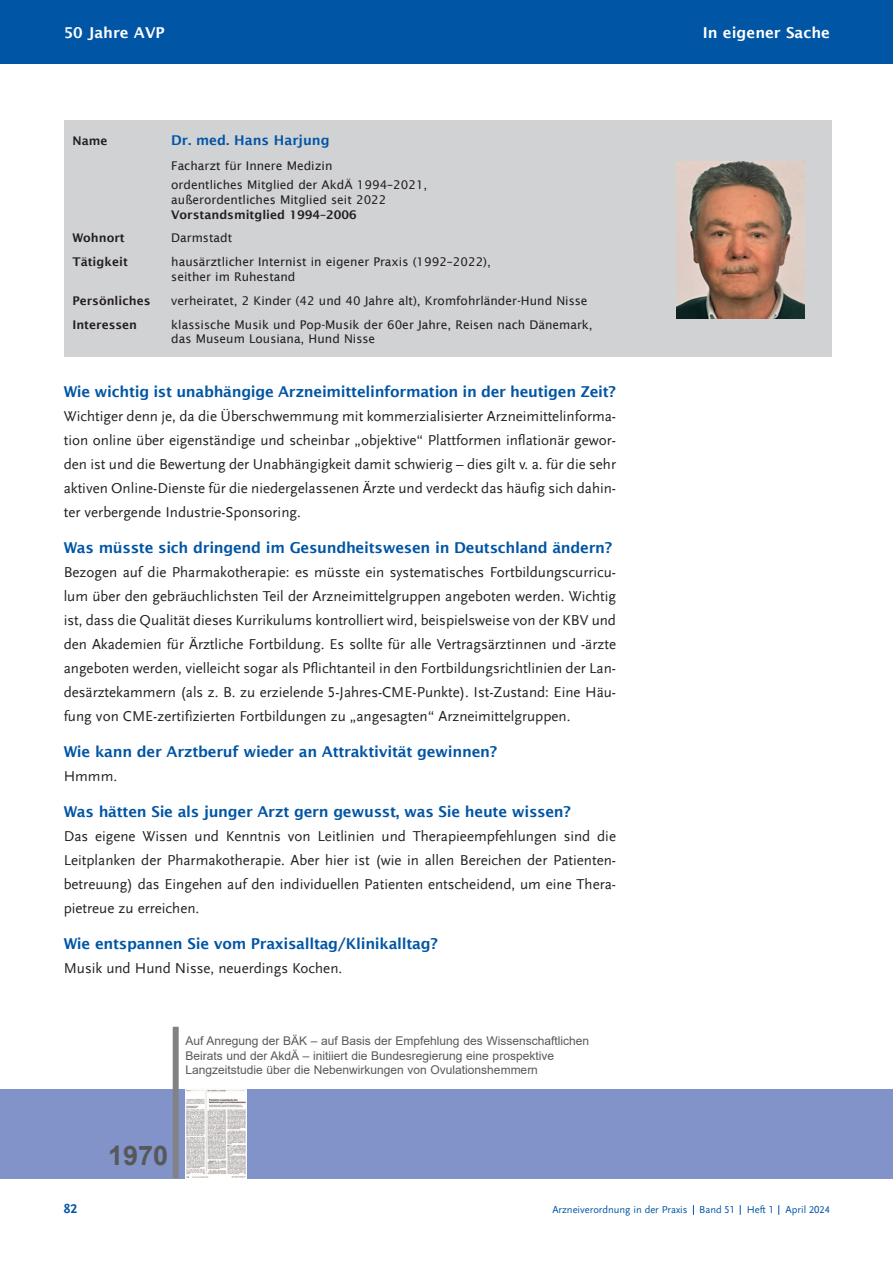
<style>
.page{position:relative;width:893px;height:1263px;background:#fff}
.page>*{position:absolute;margin:0;border:0;box-sizing:border-box;transform-origin:0 0}
.t1{font:700 27px "Arial";color:#57585a}
.t2{font:15px/24px "Scala Sans LF";color:#231f20;text-align:justify}
.t3{font:600 15px "Lucida Sans";letter-spacing:-.02em;color:#0155a5}
.t4{font:600 15px "Lucida Sans";color:#fff}
.t5{font:600 13.5px "Lucida Sans";color:#0155a5}
.t6{font:700 13.5px "Scala Sans LF";color:#0155a5}
.t7{font:12px/14.4px "Lucida Sans";color:#231f20}
.t8{font:12px/14.4px "Arial";color:#57585a}
.t9{font:600 12px "Lucida Sans";color:#231f20}
.t10{font:10.5px "Scala Sans LF";color:#0155a5}
</style>
<div class="page">
<div style="left:0;top:1089px;width:893px;height:89px;background:#8193c9"></div>
<div style="left:0;top:0;width:893px;height:64px;background:#0155a5"></div>
<div style="left:64px;top:120px;width:767px;height:237px;background:#d1d2d4"></div>
<img style="left:676px;top:162px;width:128px;height:156px">
<div style="left:173px;top:1027px;width:6px;height:151px;background:#808285"></div>
<img style="left:185px;top:1089px;width:62px;height:88px">
<p class="t4" style="left:64px;top:23px;width:102px">50 Jahre AVP</p>
<p class="t9" style="left:72px;top:133px;width:36px">Name</p>
<p class="t5" style="left:171px;top:132px;width:160px">Dr. med. Hans Harjung</p>
<p class="t7" style="left:171px;top:158px;width:163px">Facharzt für Innere Medizin</p>
<p class="t7" style="left:171px;top:177px;width:258px">ordentliches Mitglied der AkdÄ 1994–2021,</p>
<p class="t7" style="left:171px;top:192px;width:217px">außerordentliches Mitglied seit 2022</p>
<p class="t9" style="left:171px;top:207px;width:187px">Vorstandsmitglied 1994–2006</p>
<p class="t9" style="left:72px;top:231px;width:54px">Wohnort</p>
<p class="t7" style="left:171px;top:231px;width:62px">Darmstadt</p>
<p class="t9" style="left:72px;top:255px;width:57px">Tätigkeit</p>
<p class="t7" style="left:171px;top:254px;width:321px">hausärztlicher Internist in eigener Praxis (1992–2022),</p>
<p class="t7" style="left:171px;top:269px;width:126px">seither im Ruhestand</p>
<p class="t9" style="left:72px;top:293px;width:80px">Persönliches</p>
<p class="t7" style="left:171px;top:293px;width:418px">verheiratet, 2 Kinder (42 und 40 Jahre alt), Kromfohrländer-Hund Nisse</p>
<p class="t9" style="left:72px;top:317px;width:66px">Interessen</p>
<p class="t7" style="left:171px;top:317px;width:423px">klassische Musik und Pop-Musik der 60er Jahre, Reisen nach Dänemark, das Museum Lousiana, Hund Nisse</p>
<p class="t3" style="left:64px;top:383px;width:554px">Wie wichtig ist unabhängige Arzneimittelinformation in der heutigen Zeit?</p>
<p class="t2" style="left:64px;top:405px;width:554px">Wichtiger denn je, da die Überschwemmung mit kommerzialisierter Arzneimittelinforma - tion online über eigenständige und scheinbar „objektive“ Plattformen inflationär gewor&shy;den ist und die Bewertung der Unabhängigkeit damit schwierig – dies gilt v. a. für die sehr aktiven Online-Dienste für die niedergelassenen Ärzte und verdeckt das häufig sich dahin&shy;ter verbergende Industrie-Sponsoring.</p>
<p class="t3" style="left:64px;top:539px;width:550px">Was müsste sich dringend im Gesundheitswesen in Deutschland ändern?</p>
<p class="t2" style="left:64px;top:561px;width:554px">Bezogen auf die Pharmakotherapie: es müsste ein systematisches Fortbildungs curri cu - lum über den gebräuchlichsten Teil der Arzneimittelgruppen angeboten werden. Wichtig ist, dass die Qualität dieses Kurrikulums kontrolliert wird, beispielsweise von der KBV und den Akademien für Ärztliche Fortbildung. Es sollte für alle Vertragsärztinnen und -ärzte angeboten werden, vielleicht sogar als Pflichtanteil in den Fortbildungsrichtlinien der Lan - desärztekammern (als z. B. zu erzielende 5-Jahres-CME-Punkte). Ist-Zustand: Eine Häu - fung von CME-zertifizierten Fortbildungen zu „angesagten“ Arzneimittelgruppen.</p>
<p class="t3" style="left:64px;top:743px;width:435px">Wie kann der Arztberuf wieder an Attraktivität gewinnen?</p>
<p class="t2" style="left:64px;top:765px;width:55px">Hmmm.</p>
<p class="t3" style="left:64px;top:803px;width:509px">Was hätten Sie als junger Arzt gern gewusst, was Sie heute wissen?</p>
<p class="t2" style="left:64px;top:825px;width:554px">Das eigene Wissen und Kenntnis von Leitlinien und Therapieempfehlungen sind die Leitplanken der Pharmakotherapie. Aber hier ist (wie in allen Bereichen der Patien ten - betreuung) das Eingehen auf den individuellen Patienten entscheidend, um eine Thera - pie treue zu erreichen.</p>
<p class="t3" style="left:64px;top:935px;width:376px">Wie entspannen Sie vom Praxisalltag/Klinikalltag?</p>
<p class="t2" style="left:64px;top:957px;width:280px">Musik und Hund Nisse, neuerdings Kochen.</p>
<p class="t8" style="left:185px;top:1034px;width:405px">Auf Anregung der BÄK – auf Basis der Empfehlung des Wissenschaftlichen</p>
<p class="t8" style="left:185px;top:1048px;width:370px">Beirats und der AkdÄ – initiiert die Bundesregierung eine prospektive<br>Langzeitstudie über die Nebenwirkungen von Ovulationshemmern</p>
<p class="t1" style="left:108px;top:1141px;width:62px">1970</p>
<p class="t4" style="left:703px;top:23px;width:129px">In eigener Sache</p>
<p class="t6" style="left:64px;top:1202px;width:15px">82</p>
<p class="t10" style="left:552px;top:1204px;width:279px">Arzneiverordnung in der Praxis Band 51 Heft 1 April 2024</p>
</div>
